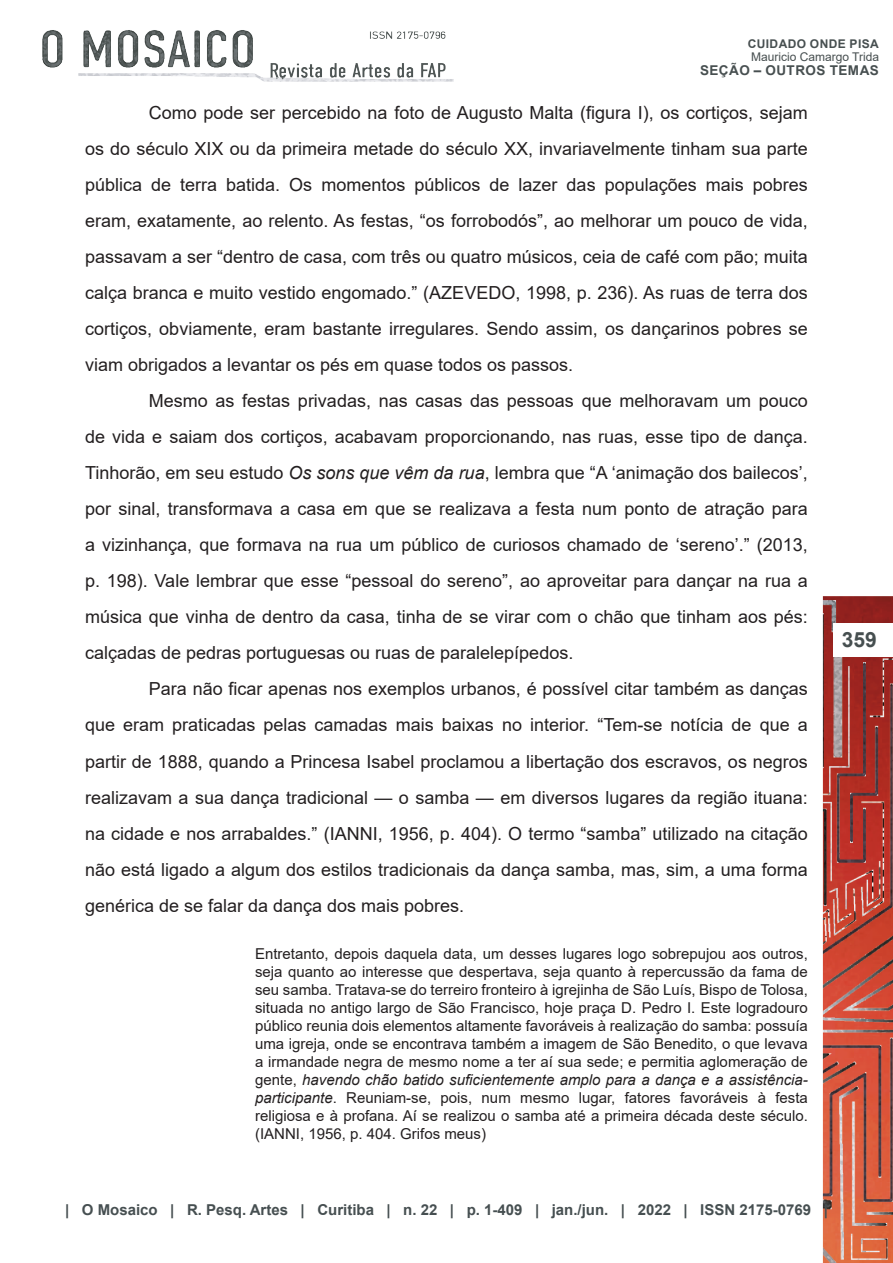
<style>
.page{position:relative;width:893px;height:1263px;background:#fff}
.page>*{position:absolute;margin:0;border:0;box-sizing:border-box;transform-origin:0 0}
.t1{font:700 21px "Arial";color:#464f50}
.Corpo{font:18px/36px "Arial";color:#231f20;text-align:justify}
.citação{font:15px/18px "Arial";color:#231f20;text-align:justify}
.t2{font:700 15px "Arial";color:#464f51}
.t3{font:700 13.5px "Arial";letter-spacing:.035em;color:#474f50}
.t4{font:12px "Arial";color:#474f50}
.t5{font:700 12px "Arial";letter-spacing:.035em;color:#474f50}
.s1{font-style:italic}
</style>
<div class="page">
<img style="left:42px;top:30px;width:851px;height:1233px">
<div style="left:833px;top:623px;width:60px;height:34px;background:#fff"></div>
<p class="t5" style="left:748px;top:35px;width:133px">CUIDADO ONDE PISA</p>
<p class="t4" style="left:751px;top:49px;width:130px">Mauricio Camargo Trida</p>
<p class="t3" style="left:700px;top:60px;width:180px">SEÇÃO – OUTROS TEMAS</p>
<p class="Corpo" style="left:85px;top:95px;width:724px;text-indent:64px">Como pode ser percebido na foto de Augusto Malta (figura I), os cortiços, sejam os do século XIX ou da primeira metade do século XX, invariavelmente tinham sua parte pública de terra batida. Os momentos públicos de lazer das populações mais pobres eram, exatamente, ao relento. As festas, “os forrobodós”, ao melhorar um pouco de vida, passavam a ser “dentro de casa, com três ou quatro músicos, ceia de café com pão; muita calça branca e muito vestido engomado.” (AZEVEDO, 1998, p. 236). As ruas de terra dos cortiços, obviamente, eram bastante irregulares. Sendo assim, os dançarinos pobres se viam obrigados a levantar os pés em quase todos os passos.</p>
<p class="Corpo" style="left:85px;top:383px;width:724px;text-indent:64px">Mesmo as festas privadas, nas casas das pessoas que melhoravam um pouco de vida e saiam dos cortiços, acabavam proporcionando, nas ruas, esse tipo de dança.<br>Tinhorão, em seu estudo <span class="s1">Os sons que vêm da rua</span>, lembra que “A ‘animação dos bailecos’, por sinal, transformava a casa em que se realizava a festa num ponto de atração para a vizinhança, que formava na rua um público de curiosos chamado de ‘sereno’.” (2013, p. 198). Vale lembrar que esse “pessoal do sereno”, ao aproveitar para dançar na rua a música que vinha de dentro da casa, tinha de se virar com o chão que tinham aos pés: calçadas de pedras portuguesas ou ruas de paralelepípedos.</p>
<p class="Corpo" style="left:85px;top:671px;width:724px;text-indent:64px">Para não ficar apenas nos exemplos urbanos, é possível citar também as danças que eram praticadas pelas camadas mais baixas no interior. “Tem-se notícia de que a partir de 1888, quando a Princesa Isabel proclamou a libertação dos escravos, os negros realizavam a sua dança tradicional — o samba — em diversos lugares da região ituana: na cidade e nos arrabaldes.” (IANNI, 1956, p. 404). O termo “samba” utilizado na citação não está ligado a algum dos estilos tradicionais da dança samba, mas, sim, a uma forma genérica de se falar da dança dos mais pobres.</p>
<p class="citação" style="left:255px;top:945px;width:554px">Entretanto, depois daquela data, um desses lugares logo sobrepujou aos outros, seja quanto ao interesse que despertava, seja quanto à repercussão da fama de seu samba. Tratava-se do terreiro fronteiro à igrejinha de São Luís, Bispo de Tolosa, situada no antigo largo de São Francisco, hoje praça D. Pedro I. Este logradouro público reunia dois elementos altamente favoráveis à realização do samba: possuía uma igreja, onde se encontrava também a imagem de São Benedito, o que levava a irmandade negra de mesmo nome a ter aí sua sede; e permitia aglomeração de gente, <span class="s1">havendo chão batido suficientemente amplo para a dança e a assistência&shy;participante</span>. Reuniam-se, pois, num mesmo lugar, fatores favoráveis à festa religiosa e à profana. Aí se realizou o samba até a primeira década deste século. (IANNI, 1956, p. 404. Grifos meus)</p>
<p class="t1" style="left:842px;top:625px;width:37px">359</p>
<p class="t2" style="left:65px;top:1199px;width:764px">| O Mosaico | R. Pesq. Artes | Curitiba | n. 22 | p. 1-409 | jan./jun. | 2022 | ISSN 2175-0769 |</p>
</div>
